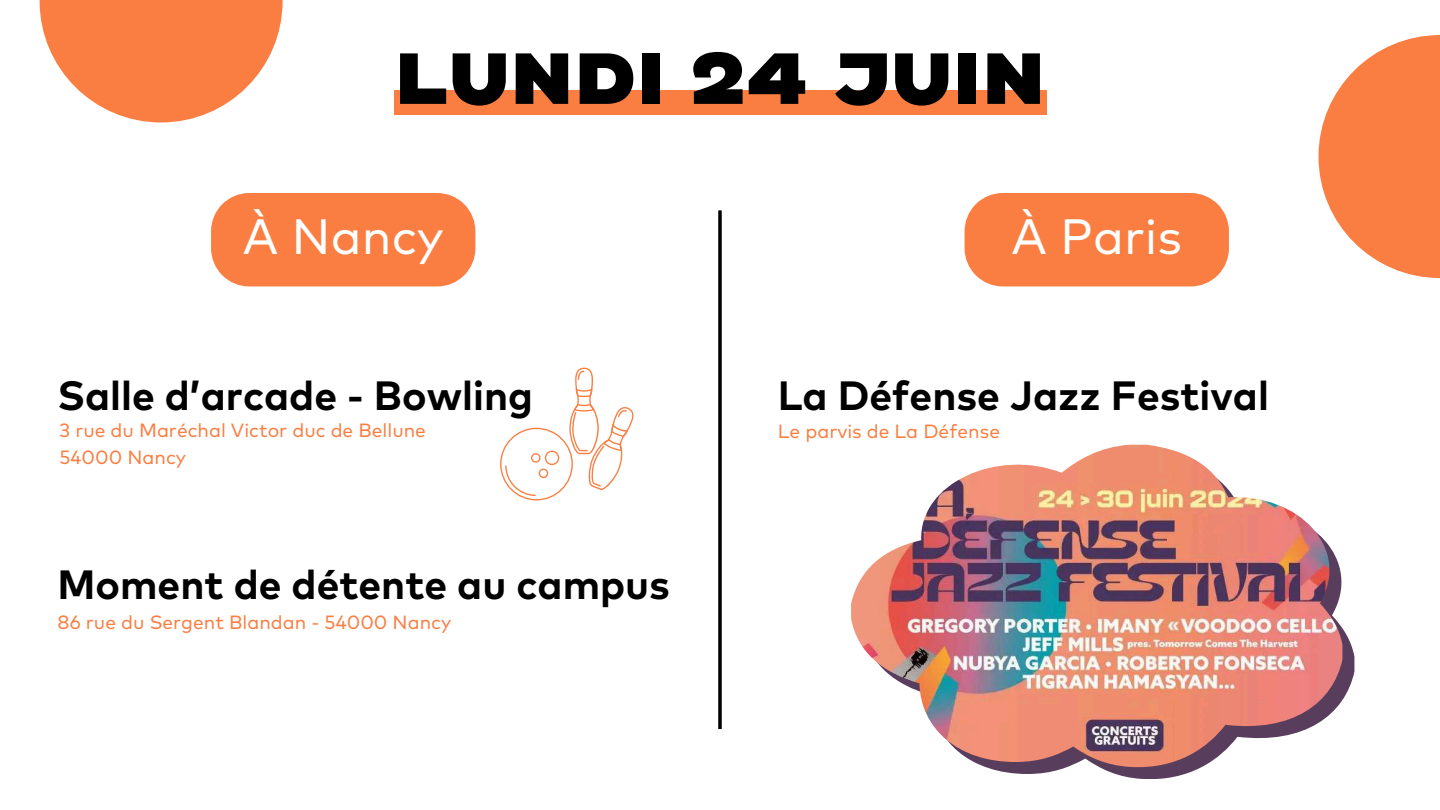
<style>
.page{position:relative;width:1440px;height:810px;background:#fff}
.page>*{position:absolute;margin:0;border:0;box-sizing:border-box;transform-origin:0 0}
.t1{font:900 76.8px "CA Negroni";color:#000}
.t2{font:49.6px "Mark Pro";color:#fff}
.t3{font:700 40.9px "Mark Pro";color:#000}
.t4{font:700 40.8px "Mark Pro";color:#000}
.t5{font:19.1px/26.2px "Mark Pro";color:#fa7e42}
</style>
<div class="page">
<div style="left:394px;top:91px;width:652px;height:24px;background:#fa7e42"></div>
<hr style="left:718px;top:211px;width:3px;height:518px;background:#000">
<div style="left:211px;top:193px;width:264px;height:93px;background:#fa7e42"></div>
<div style="left:965px;top:193px;width:264px;height:93px;background:#fa7e42"></div>
<svg style="left:500px;top:368px;width:134px;height:132px"></svg>
<svg style="left:985px;top:628px;width:369px;height:151px"></svg>
<img style="left:851px;top:445px;width:491px;height:322px">
<svg style="left:40px;top:0;width:243px;height:122px;fill:#fa7e42"></svg>
<svg style="left:1318px;top:35px;width:122px;height:243px;fill:#fa7e42"></svg>
<h1 class="t1" style="left:394px;top:35px;width:653px">LUNDI 24 JUIN</h1>
<h2 class="t2" style="left:243px;top:215px;width:202px">À Nancy</h2>
<h2 class="t2" style="left:1011px;top:215px;width:172px">À Paris</h2>
<h3 class="t3" style="left:57px;top:378px;width:477px">Salle d’arcade - Bowling</h3>
<p class="t5" style="left:60px;top:419px;width:368px">3 rue du Maréchal Victor duc de Bellune<br>54000 Nancy</p>
<h3 class="t4" style="left:58px;top:566px;width:614px">Moment de détente au campus</h3>
<p class="t5" style="left:58px;top:611px;width:395px">86 rue du Sergent Blandan - 54000 Nancy</p>
<h3 class="t3" style="left:778px;top:378px;width:493px">La Défense Jazz Festival</h3>
<p class="t5" style="left:778px;top:420px;width:224px">Le parvis de La Défense</p>
</div>
